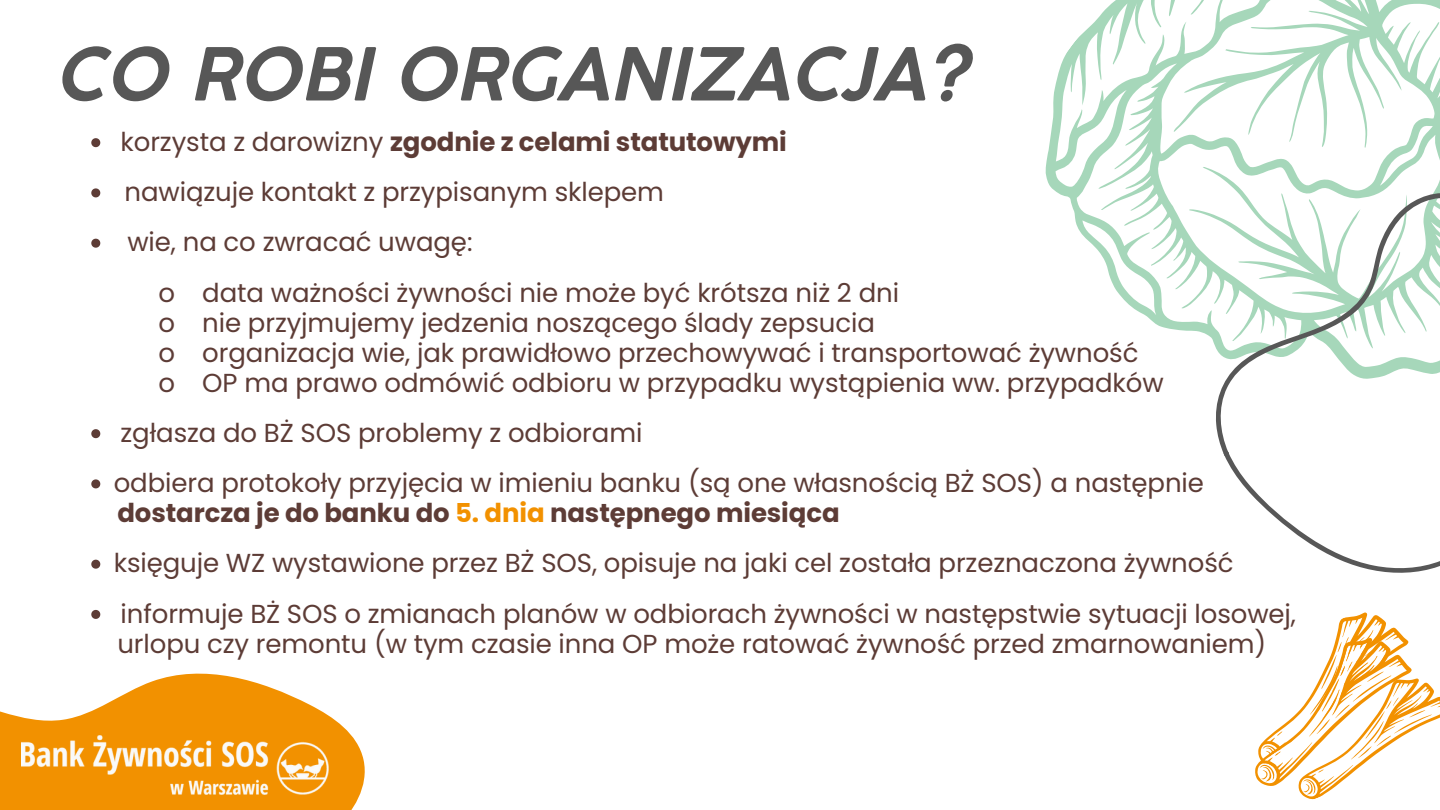
<style>
.page{position:relative;width:1440px;height:810px;background:#fff}
.page>*{position:absolute;margin:0;border:0;box-sizing:border-box;transform-origin:0 0}
.t1{font:italic 700 72px "Coco Gothic";color:#575757}
.t2{font:26px "Poppins";letter-spacing:-.005em;color:#5d3c36}
.t3{font:700 26px "Poppins";letter-spacing:-.005em;color:#5d3c36}
.s1{font-weight:400}
.s2{color:#f29100}
</style>
<div class="page">
<svg style="left:0;top:609px;width:365px;height:201px"></svg>
<svg style="left:91px;top:138px;width:9px;height:9px"></svg>
<svg style="left:91px;top:188px;width:9px;height:9px"></svg>
<svg style="left:91px;top:239px;width:9px;height:9px"></svg>
<svg style="left:91px;top:429px;width:9px;height:9px"></svg>
<svg style="left:91px;top:479px;width:9px;height:9px"></svg>
<svg style="left:91px;top:560px;width:9px;height:9px"></svg>
<svg style="left:91px;top:610px;width:9px;height:9px"></svg>
<img style="left:21px;top:735px;width:307px;height:59px">
<svg style="left:1045px;top:0;width:395px;height:330px"></svg>
<svg style="left:1179px;top:99px;width:261px;height:474px"></svg>
<svg style="left:1255px;top:612px;width:185px;height:188px"></svg>
<p class="t1" style="left:54px;top:47px;width:913px">CO ROBI ORGANIZACJA?</p>
<p class="t3" style="left:121px;top:124px;width:668px"><span class="s1">korzysta z darowizny</span> zgodnie z celami statutowymi</p>
<h1 class="t2" style="left:125px;top:174px;width:541px">nawiązuje kontakt z przypisanym sklepem</h1>
<p class="t2" style="left:127px;top:224px;width:347px">wie, na co zwracać uwagę:</p>
<p class="t2" style="left:158px;top:274px;width:742px">o data ważności żywności nie może być krótsza niż 2 dni</p>
<p class="t2" style="left:158px;top:304px;width:718px">o nie przyjmujemy jedzenia noszącego ślady zepsucia</p>
<p class="t2" style="left:158px;top:334px;width:982px">o organizacja wie, jak prawidłowo przechowywać i transportować żywność</p>
<p class="t2" style="left:158px;top:364px;width:1007px">o OP ma prawo odmówić odbioru w przypadku wystąpienia ww. przypadków</p>
<p class="t2" style="left:121px;top:415px;width:523px">zgłasza do BŻ SOS problemy z odbiorami</p>
<p class="t2" style="left:114px;top:465px;width:1092px">odbiera protokoły przyjęcia w imieniu banku (są one własnością BŻ SOS) a następnie</p>
<p class="t3" style="left:117px;top:495px;width:724px">dostarcza je do banku do <span class="s2">5. dnia</span> następnego miesiąca</p>
<p class="t2" style="left:114px;top:545px;width:1121px">księguje WZ wystawione przez BŻ SOS, opisuje na jaki cel została przeznaczona żywność</p>
<h2 class="t2" style="left:121px;top:595px;width:1177px">informuje BŻ SOS o zmianach planów w odbiorach żywności w następstwie sytuacji losowej,</h2>
<p class="t2" style="left:117px;top:625px;width:1150px">urlopu czy remontu (w tym czasie inna OP może ratować żywność przed zmarnowaniem)</p>
</div>
